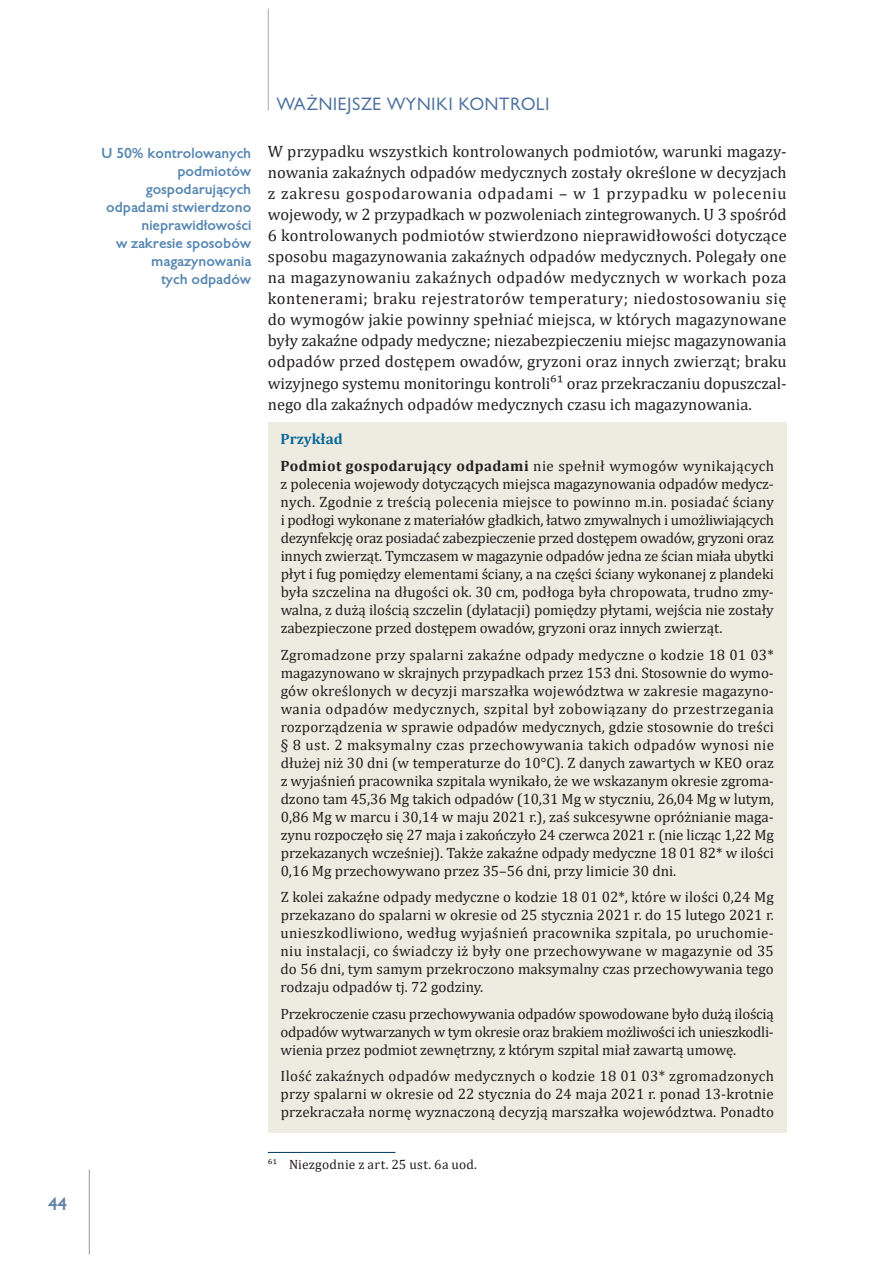
<style>
.page{position:relative;width:893px;height:1263px;background:#fff}
.page>*{position:absolute;margin:0;border:0;box-sizing:border-box;transform-origin:0 0}
.t1{font:16.5px/21px "Cambria";color:#231f20;text-align:justify}
.t2{font:16.5px "Gilead TTEFN";letter-spacing:.05em;color:#4b709d}
.t3{font:700 16.5px "Gilead TTEFN";color:#5f80a8}
.t4{font:15px/18px "Cambria";color:#231f20;text-align:justify}
.t5{font:15px/26.5px "Cambria";letter-spacing:.025em;color:#231f20}
.t6{font:700 13.5px/18px "Gilead TTEFN";color:#5586b2;text-align:right}
.t7{font:13.5px "Cambria";letter-spacing:.015em;color:#231f20}
.s1{font-weight:700;color:#086699}
.s2{font-weight:700}
.s3{font-size:12px}
</style>
<div class="page">
<hr style="left:268px;top:9px;width:1px;height:102px;background:#a8a9ad">
<hr style="left:89px;top:1169px;width:1px;height:85px;background:#939598">
<div style="left:268px;top:422px;width:519px;height:38px;background:#eeece1"></div>
<div style="left:268px;top:449px;width:519px;height:200px;background:#eeece1"></div>
<div style="left:268px;top:637px;width:519px;height:255px;background:#eeece1"></div>
<div style="left:268px;top:880px;width:519px;height:128px;background:#eeece1"></div>
<div style="left:268px;top:996px;width:519px;height:75px;background:#eeece1"></div>
<div style="left:268px;top:1059px;width:519px;height:74px;background:#eeece1"></div>
<hr style="left:268px;top:1152px;width:127px;height:1px;background:#003667">
<p class="t3" style="left:48px;top:1193px;width:20px">44</p>
<p class="t6" style="left:101px;top:144px;width:152px">U 50% kontrolowanych podmiotów gospodarujących odpadami stwierdzono nieprawidłowości<br>w zakresie sposobów magazynowania<br>tych odpadów</p>
<p class="t2" style="left:276px;top:93px;width:275px">WAŻNIEJSZE WYNIKI KONTROLI</p>
<p class="t1" style="left:268px;top:141px;width:520px">W przypadku wszystkich kontrolowanych podmiotów, warunki magazy&shy;nowania zakaźnych odpadów medycznych zostały określone w decyzjach z zakresu gospodarowania odpadami – w 1 przypadku w poleceniu wojewody, w 2 przypadkach w pozwoleniach zintegrowanych. U 3 spośród 6 kontrolowanych podmiotów stwierdzono nieprawidłowości dotyczące sposobu magazynowania zakaźnych odpadów medycznych. Polegały one na magazynowaniu zakaźnych odpadów medycznych w workach poza kontenerami; braku rejestratorów temperatury; niedostosowaniu się do wymogów jakie powinny spełniać miejsca, w których magazynowane były zakaźne odpady medyczne; niezabezpieczeniu miejsc magazynowania odpadów przed dostępem owadów, gryzoni oraz innych zwierząt; braku wizyjnego systemu monitoringu kontroli61 oraz przekraczaniu dopuszczal&shy;nego dla zakaźnych odpadów medycznych czasu ich magazynowania.</p>
<p class="t5" style="left:281px;top:426px;width:495px"><span class="s1">Przykład<br></span><span class="s2">Podmiot gospodarujący odpadami</span> nie spełnił wymogów wynikających</p>
<p class="t4" style="left:281px;top:475px;width:495px">z polecenia wojewody dotyczących miejsca magazynowania odpadów medycz&shy;nych. Zgodnie z treścią polecenia miejsce to powinno m.in. posiadać ściany i podłogi wykonane z materiałów gładkich, łatwo zmywalnych i umożliwiających dezynfekcję oraz posiadać zabezpieczenie przed dostępem owadów, gryzoni oraz innych zwierząt. Tymczasem w magazynie odpadów jedna ze ścian miała ubytki płyt i fug pomiędzy elementami ściany, a na części ściany wykonanej z plandeki była szczelina na długości ok. 30 cm, podłoga była chropowata, trudno zmy&shy;walna, z dużą ilością szczelin (dylatacji) pomiędzy płytami, wejścia nie zostały zabezpieczone przed dostępem owadów, gryzoni oraz innych zwierząt.</p>
<p class="t4" style="left:281px;top:645px;width:495px">Zgromadzone przy spalarni zakaźne odpady medyczne o kodzie 18 01 03* magazynowano w skrajnych przypadkach przez 153 dni. Stosownie do wymo&shy;gów określonych w decyzji marszałka województwa w zakresie magazyno&shy;wania odpadów medycznych, szpital był zobowiązany do przestrzegania rozporządzenia w sprawie odpadów medycznych, gdzie stosownie do treści § 8 ust. 2 maksymalny czas przechowywania takich odpadów wynosi nie dłużej niż 30 dni (w temperaturze do 10°C). Z danych zawartych w KEO oraz z wyjaśnień pracownika szpitala wynikało, że we wskazanym okresie zgroma&shy;dzono tam 45,36 Mg takich odpadów (10,31 Mg w styczniu, 26,04 Mg w lutym, 0,86 Mg w marcu i 30,14 w maju 2021 r.), zaś sukcesywne opróżnianie maga&shy;zynu rozpoczęło się 27 maja i zakończyło 24 czerwca 2021 r. (nie licząc 1,22 Mg przekazanych wcześniej). Także zakaźne odpady medyczne 18 01 82* w ilości 0,16 Mg przechowywano przez 35–56 dni, przy limicie 30 dni.</p>
<p class="t4" style="left:281px;top:888px;width:495px">Z kolei zakaźne odpady medyczne o kodzie 18 01 02*, które w ilości 0,24 Mg przekazano do spalarni w okresie od 25 stycznia 2021 r. do 15 lutego 2021 r. unieszkodliwiono, według wyjaśnień pracownika szpitala, po uruchomie&shy;niu instalacji, co świadczy iż były one przechowywane w magazynie od 35 do 56 dni, tym samym przekroczono maksymalny czas przechowywania tego rodzaju odpadów tj. 72 godziny.</p>
<p class="t4" style="left:281px;top:1004px;width:495px">Przekroczenie czasu przechowywania odpadów spowodowane było dużą ilością odpadów wytwarzanych w tym okresie oraz brakiem możliwości ich unieszkodli&shy;wienia przez podmiot zewnętrzny, z którym szpital miał zawartą umowę.</p>
<p class="t4" style="left:281px;top:1067px;width:495px">Ilość zakaźnych odpadów medycznych o kodzie 18 01 03* zgromadzonych przy spalarni w okresie od 22 stycznia do 24 maja 2021 r. ponad 13-krotnie przekraczała normę wyznaczoną decyzją marszałka województwa. Ponadto</p>
<p class="t7" style="left:268px;top:1157px;width:211px"><span class="s3">61</span> Niezgodnie z art. 25 ust. 6a uod.</p>
</div>
